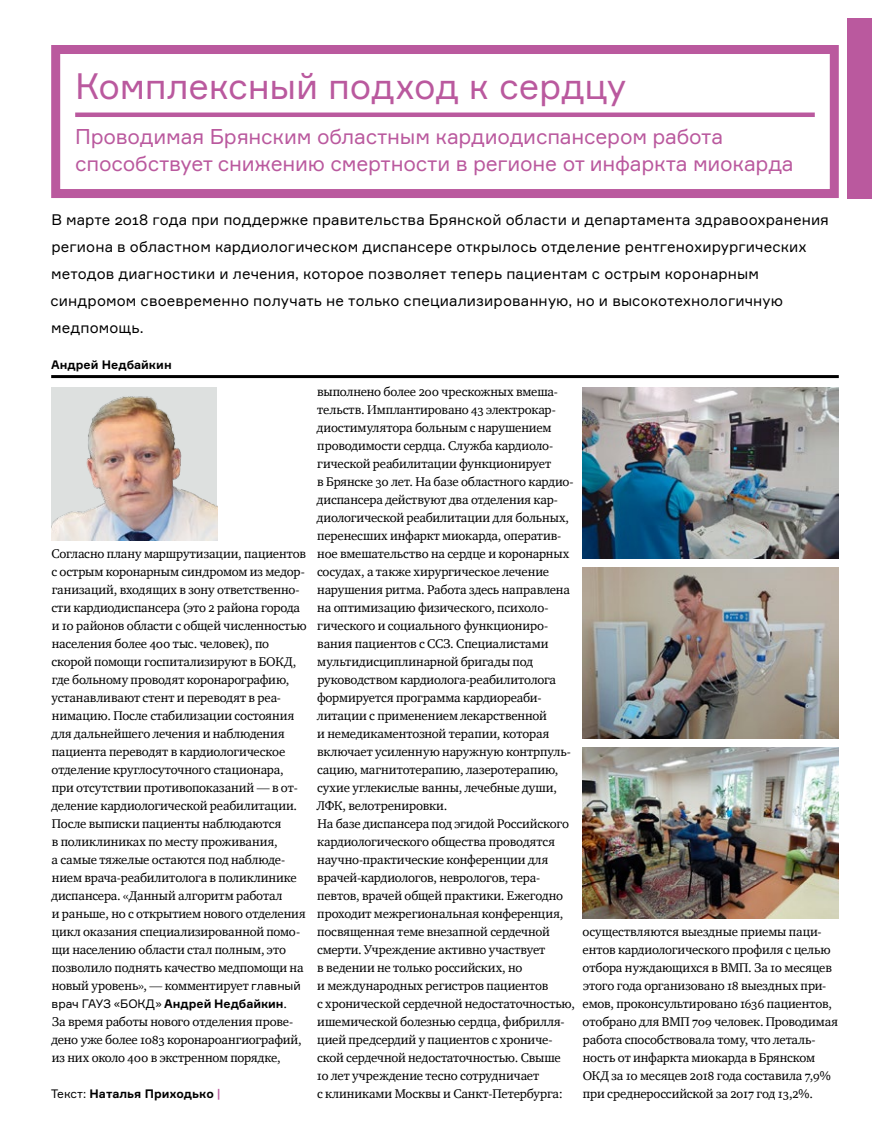
<style>
.page{position:relative;width:872px;height:1127px;background:#fff}
.page>*{position:absolute;margin:0;border:0;box-sizing:border-box;transform-origin:0 0}
.t1{font:36px "Formular";letter-spacing:-.005em;color:#ba599e}
.t2{font:21px/27px "Formular";letter-spacing:-.01em;color:#ba599e}
.t3{font:15px/27px "Formular";letter-spacing:.01em;color:#000}
.t4{font:12.9px/18px "Charter OSC";letter-spacing:-.01em;color:#000}
.t5{font:700 12px "Formular";color:#000}
.s1{font-family:"Formular";font-size:12px}
.s2{font-weight:400}
.s3{font-family:"Charter OSC";font-weight:400;font-size:12.9px}
.s4{color:#ba599e}
</style>
<div class="page">
<div style="left:75px;top:112px;width:739px;height:5px;background:#ba599e"></div>
<div style="left:51px;top:45px;width:787px;height:153px;border:9px solid #ba599e"></div>
<hr style="left:51px;top:375px;width:787px;height:3px;background:#000">
<img style="left:582px;top:387px;width:256px;height:171px">
<img style="left:582px;top:567px;width:256px;height:171px">
<img style="left:51px;top:387px;width:166px;height:153px">
<img style="left:582px;top:747px;width:256px;height:171px">
<div style="left:847px;top:18px;width:25px;height:180px;background:#ba599e"></div>
<h1 class="t1" style="left:75px;top:64px;width:552px">Комплексный подход к сердцу</h1>
<h2 class="t2" style="left:75px;top:123px;width:720px">Проводимая Брянским областным кардиодиспансером работа способствует снижению смертности в регионе от инфаркта миокарда</h2>
<p class="t3" style="left:50px;top:206px;width:780px">В марте 2018 года при поддержке правительства Брянской области и департамента здравоохранения региона в областном кардиологическом диспансере открылось отделение рентгенохирургических методов диагностики и лечения, которое позволяет теперь пациентам с острым коронарным синдромом своевременно получать не только специализированную, но и высокотехнологичную медпомощь.</p>
<p class="t5" style="left:51px;top:357px;width:122px">Андрей Недбайкин</p>
<p class="t4" style="left:317px;top:383px;width:260px">выполнено более 200 чрескожных вмеша&shy;тельств. Имплантировано 43 электрокар&shy;диостимулятора больным с нарушением проводимости сердца. Служба кардиоло&shy;гической реабилитации функционирует<br>в Брянске 30 лет. На базе областного кардио&shy;диспансера действуют два отделения кар&shy;диологической реабилитации для больных, перенесших инфаркт миокарда, оператив&shy;ное вмешательство на сердце и коронарных сосудах, а также хирургическое лечение нарушения ритма. Работа здесь направлена на оптимизацию физического, психоло&shy;гического и социального функциониро&shy;вания пациентов с ССЗ. Специалистами мультидисциплинарной бригады под руководством кардиолога-реабилитолога формируется программа кардиореаби&shy;литации с применением лекарственной<br>и немедикаментозной терапии, которая включает усиленную наружную контрпуль&shy;сацию, магнитотерапию, лазеротерапию, сухие углекислые ванны, лечебные души, ЛФК, велотренировки.<br>На базе диспансера под эгидой Российского кардиологического общества проводятся научно-практические конференции для врачей-кардиологов, неврологов, тера&shy;певтов, врачей общей практики. Ежегодно проходит межрегиональная конференция, посвященная теме внезапной сердечной смерти. Учреждение активно участвует<br>в ведении не только российских, но<br>и международных регистров пациентов<br>с хронической сердечной недостаточностью, ишемической болезнью сердца, фибрилля&shy;цией предсердий у пациентов с хрониче&shy;ской сердечной недостаточностью. Свыше 10 лет учреждение тесно сотрудничает<br>с клиниками Москвы и Санкт-Петербурга:</p>
<p class="t4" style="left:51px;top:545px;width:257px">Согласно плану маршрутизации, пациентов с острым коронарным синдромом из медор&shy;ганизаций, входящих в зону ответственно&shy;сти кардиодиспансера (это 2 района города и 10 районов области с общей численностью населения более 400 тыс. человек), по скорой помощи госпитализируют в БОКД, где больному проводят коронарографию, устанавливают стент и переводят в реа&shy;нимацию. После стабилизации состояния для дальнейшего лечения и наблюдения пациента переводят в кардиологическое отделение круглосуточного стационара, при отсутствии противопоказаний — в от&shy;деление кардиологической реабилитации.<br>После выписки пациенты наблюдаются<br>в поликлиниках по месту проживания,<br>а самые тяжелые остаются под наблюде&shy;нием врача-реабилитолога в поликлинике диспансера. «Данный алгоритм работал<br>и раньше, но с открытием нового отделения цикл оказания специализированной помо&shy;щи населению области стал полным, это позволило поднять качество медпомощи на новый уровень», — комментирует <span class="s1">главный</span></p>
<p class="t5" style="left:52px;top:996px;width:237px"><span class="s2">врач ГАУЗ «БОКД»</span> Андрей Недбайкин<span class="s3">.</span></p>
<p class="t4" style="left:51px;top:1013px;width:252px">За время работы нового отделения прове&shy;дено уже более 1083 коронароангиографий, из них около 400 в экстренном порядке,</p>
<p class="t4" style="left:582px;top:923px;width:257px">осуществляются выездные приемы паци&shy;ентов кардиологического профиля с целью отбора нуждающихся в ВМП. За 10 месяцев этого года организовано 18 выездных при&shy;емов, проконсультировано 1636 пациентов, отобрано для ВМП 709 человек. Проводимая работа способствовала тому, что леталь&shy;ность от инфаркта миокарда в Брянском ОКД за 10 месяцев 2018 года составила 7,9%</p>
<p class="t5" style="left:51px;top:1086px;width:171px"><span class="s2">Текст:</span> Наталья Приходько <span class="s4">|</span></p>
<p class="t4" style="left:583px;top:1085px;width:232px">при среднероссийской за 2017 год 13,2%.</p>
</div>
